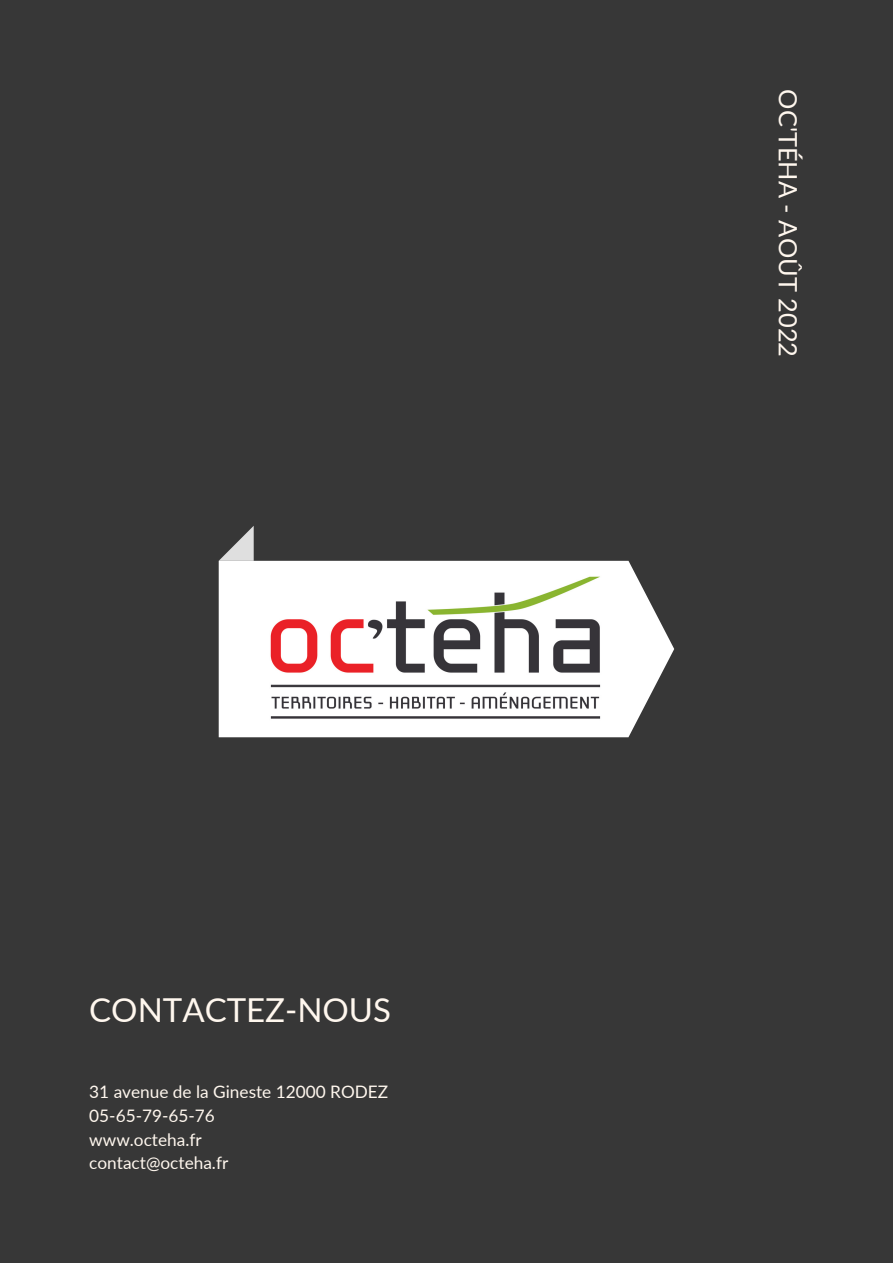
<style>
.page{position:relative;width:893px;height:1264px;background:#fff}
.page>*{position:absolute;margin:0;border:0;box-sizing:border-box;transform-origin:0 0}
.t1{font:33px "Lato";color:#fff7ee}
.t2{font:25.35px "Lato";color:#fff7ee}
.t3{font:17.25px/23.5px "Lato";color:#fff7ee}
</style>
<div class="page">
<div style="left:0;top:0;width:892px;height:1262px;background:#373737"></div>
<svg style="left:219px;top:526px;width:35px;height:35px"></svg>
<svg style="left:219px;top:561px;width:455px;height:176px;fill:#fff"></svg>
<img style="left:255px;top:564px;width:362px;height:163px">
<h1 class="t1" style="left:89px;top:989px;width:303px">CONTACTEZ-NOUS</h1>
<p class="t3" style="left:89px;top:1079px;width:300px">31 avenue de la Gineste 12000 RODEZ<br>05-65-79-65-76<br>www.octeha.fr<br>contact@octeha.fr</p>
<h2 class="t2" style="left:803px;top:89px;width:269px;rotate:90deg">OC'TÉHA - AOÛT 2022</h2>
</div>
